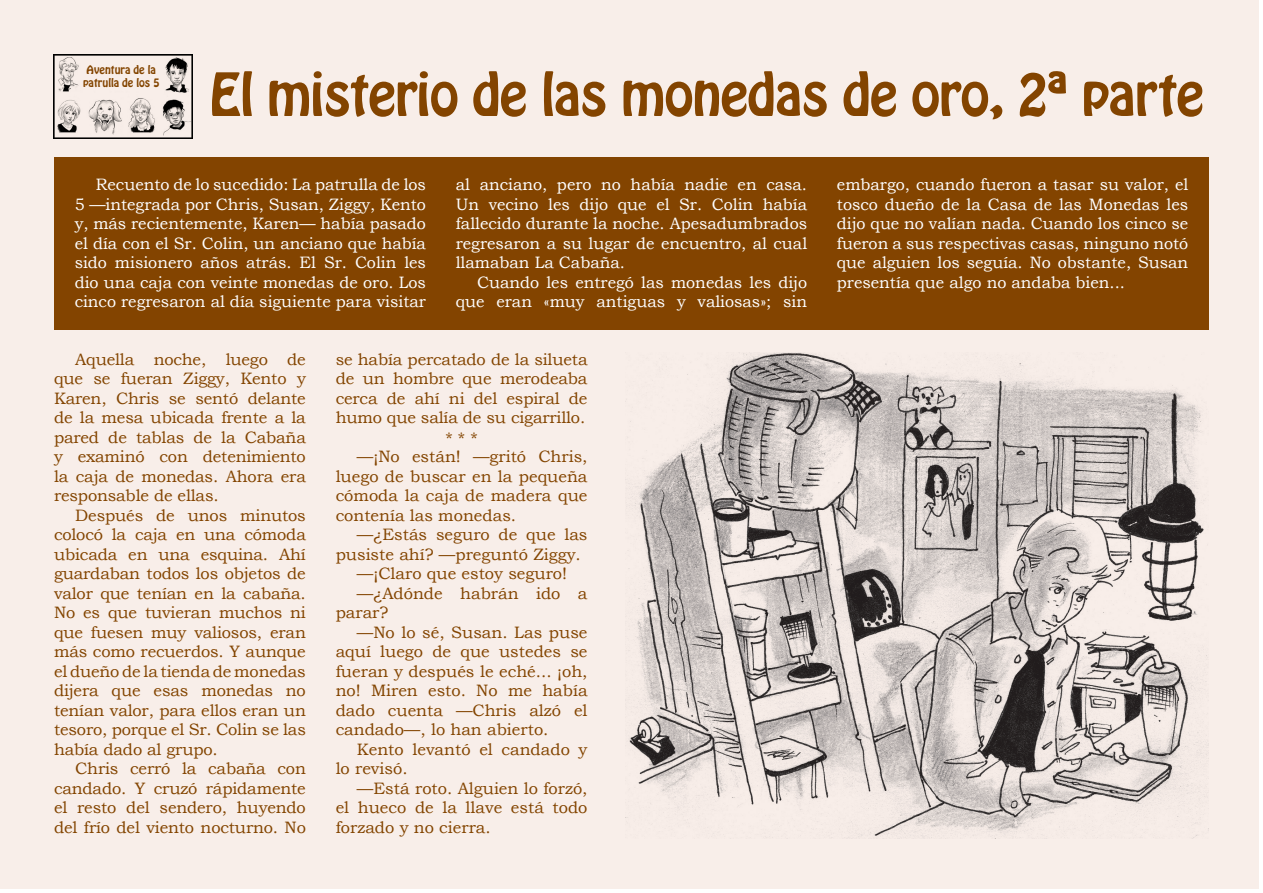
<style>
.page{position:relative;width:1263px;height:893px;background:#fff}
.page>*{position:absolute;margin:0;border:0;box-sizing:border-box;transform-origin:0 0}
.t1{font:52.5px "Hobo Std";letter-spacing:-.015em;color:#834400}
.t2{font:16.5px/19.5px "Bookman Old Style";color:#834400;text-align:justify}
.t3{font:16.5px/19.5px "Bookman Old Style";color:#fff;text-align:justify}
.t4{font:10.5px/12.6px "Hobo Std";color:#834400;text-align:center}
</style>
<div class="page">
<div style="left:0;top:0;width:1259px;height:889px;background:#f8eee9"></div>
<img style="left:53px;top:54px;width:139px;height:84px">
<div style="left:54px;top:157px;width:1155px;height:173px;background:#834400"></div>
<img style="left:625px;top:353px;width:584px;height:486px">
<p class="t4" style="left:83px;top:64px;width:78px">Aventura de la patrulla de los 5</p>
<h1 class="t1" style="left:209px;top:58px;width:996px">El misterio de las monedas de oro, 2ª parte</h1>
<p class="t3" style="left:75px;top:175px;width:353px;text-indent:21px">Recuento de lo sucedido: La patrulla de los 5 —integrada por Chris, Susan, Ziggy, Kento y, más recientemente, Karen— había pasado el día con el Sr. Colin, un anciano que había sido misionero años atrás. El Sr. Colin les dio una caja con veinte monedas de oro. Los cinco regresaron al día siguiente para visitar</p>
<p class="t3" style="left:456px;top:175px;width:353px">al anciano, pero no había nadie en casa.<br>Un vecino les dijo que el Sr. Colin había fallecido durante la noche. Apesadumbrados regresaron a su lugar de encuentro, al cual llamaban La Cabaña.</p>
<p class="t3" style="left:456px;top:273px;width:353px;text-align:right">Cuando les entregó las monedas les dijo que eran «muy antiguas y valiosas»; sin</p>
<p class="t2" style="left:54px;top:349px;width:253px;text-indent:21px">Aquella noche, luego de que se fueran Ziggy, Kento y Karen, Chris se sentó delante de la mesa ubicada frente a la pared de tablas de la Cabaña y examinó con detenimiento la caja de monedas. Ahora era responsable de ellas.</p>
<p class="t2" style="left:54px;top:505px;width:253px;text-indent:21px">Después de unos minutos colocó la caja en una cómoda ubicada en una esquina. Ahí guardaban todos los objetos de valor que tenían en la cabaña.<br>No es que tuvieran muchos ni que fuesen muy valiosos, eran más como recuerdos. Y aunque el dueño de la tienda de monedas dijera que esas monedas no tenían valor, para ellos eran un tesoro, porque el Sr. Colin se las había dado al grupo.</p>
<p class="t2" style="left:54px;top:759px;width:253px;text-indent:21px">Chris cerró la cabaña con candado. Y cruzó rápidamente el resto del sendero, huyendo del frío del viento nocturno. No</p>
<p class="t2" style="left:336px;top:349px;width:253px">se había percatado de la silueta de un hombre que merodeaba cerca de ahí ni del espiral de humo que salía de su cigarrillo.</p>
<p class="t2" style="left:357px;top:430px;width:232px;line-height:18px;text-indent:89px">* * *<br>—¡No están! —gritó Chris,</p>
<p class="t2" style="left:336px;top:467px;width:253px">luego de buscar en la pequeña cómoda la caja de madera que contenía las monedas.</p>
<p class="t2" style="left:357px;top:525px;width:232px">—¿Estás seguro de que las</p>
<p class="t2" style="left:336px;top:545px;width:247px">pusiste ahí? —preguntó Ziggy.</p>
<p class="t2" style="left:357px;top:564px;width:212px">—¡Claro que estoy seguro!</p>
<p class="t2" style="left:357px;top:584px;width:232px">—¿Adónde habrán ido a</p>
<p class="t2" style="left:336px;top:603px;width:54px">parar?</p>
<p class="t2" style="left:357px;top:623px;width:232px">—No lo sé, Susan. Las puse</p>
<p class="t2" style="left:336px;top:642px;width:253px">aquí luego de que ustedes se</p>
<p class="t2" style="left:336px;top:662px;width:253px">fueran y después le eché... ¡oh,</p>
<p class="t2" style="left:336px;top:681px;width:253px">no! Miren esto. No me había</p>
<p class="t2" style="left:336px;top:701px;width:253px">dado cuenta —Chris alzó el</p>
<p class="t2" style="left:336px;top:720px;width:214px">candado—, lo han abierto.</p>
<p class="t2" style="left:357px;top:740px;width:232px">Kento levantó el candado y</p>
<p class="t2" style="left:336px;top:759px;width:73px">lo revisó.</p>
<p class="t2" style="left:357px;top:779px;width:232px">—Está roto. Alguien lo forzó,</p>
<p class="t2" style="left:336px;top:798px;width:253px">el hueco de la llave está todo</p>
<p class="t2" style="left:336px;top:818px;width:157px">forzado y no cierra.</p>
<p class="t3" style="left:837px;top:175px;width:353px">embargo, cuando fueron a tasar su valor, el tosco dueño de la Casa de las Monedas les dijo que no valían nada. Cuando los cinco se fueron a sus respectivas casas, ninguno notó que alguien los seguía. No obstante, Susan presentía que algo no andaba bien...</p>
</div>
